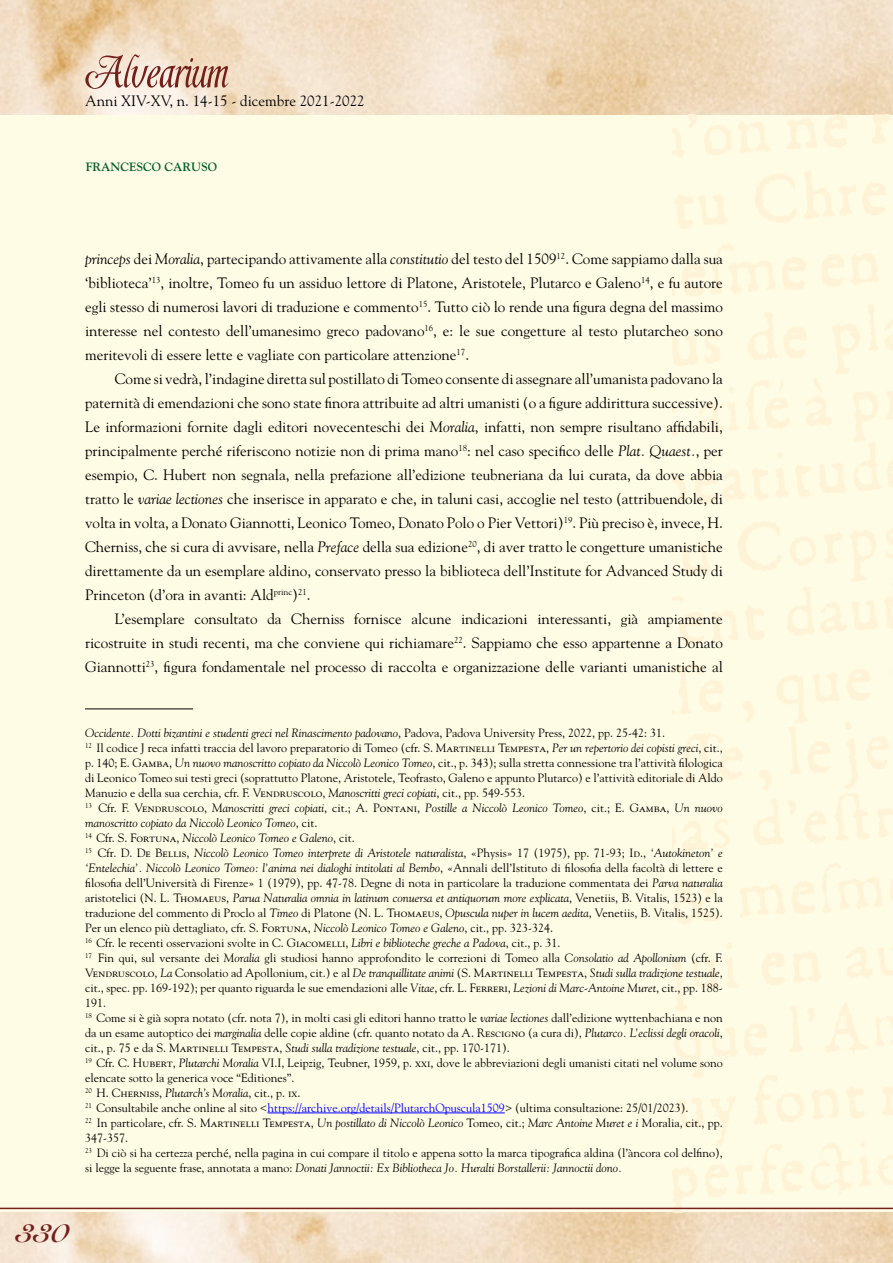
<style>
.page{position:relative;width:893px;height:1263px;background:#fffce5}
.page>*{position:absolute;margin:0;border:0;box-sizing:border-box;transform-origin:0 0}
.t1{font:33px "Snell Roundhand Bold Script";color:#731f1a}
.t2{font:15px/24px "Goudy Std";color:#000;text-align:justify}
.test_nota{font:12px/15px "Goudy Std";color:#000;text-align:justify}
.test_nota-2{font:italic 12px/15px "Goudy Std";color:#000}
.t3{font:700 12px "Goudy Std";color:#005f2b}
.s1{font-style:italic}
.s2{font-style:normal}
.s3{color:#00f}
</style>
<div class="page">
<img style="left:0;top:0;width:893px;height:115px">
<img style="left:0;top:1213px;width:893px;height:50px">
<hr style="left:0;top:1207px;width:893px;height:2px;background:#731f1a">
<svg style="left:85px;top:54px;width:143px;height:35px"></svg>
<hr style="left:85px;top:708px;width:108px;height:1px;background:#000">
<hr style="left:267px;top:1112px;width:238px;height:1px;background:#00f">
<p class="t2" style="left:85px;top:88px;width:281px">Anni XIV-XV, n. 14-15 - dicembre 2021-2022</p>
<p class="t3" style="left:86px;top:159px;width:133px">FRANCESCO CARUSO</p>
<p class="t2" style="left:85px;top:247px;width:639px"><span class="s1">princeps</span> dei <span class="s1">Moralia</span>, partecipando attivamente alla <span class="s1">constitutio</span> del testo del 1509<sup>12</sup>. Come sappiamo dalla sua ‘biblioteca’<sup>13</sup>, inoltre, Tomeo fu un assiduo lettore di Platone, Aristotele, Plutarco e Galeno<sup>14</sup>, e fu autore egli stesso di numerosi lavori di traduzione e commento<sup>15</sup>. Tutto ciò lo rende una figura degna del massimo interesse nel contesto dell’umanesimo greco padovano<sup>16</sup>, e: le sue congetture al testo plutarcheo sono meritevoli di essere lette e vagliate con particolare attenzione<sup>17</sup>.</p>
<p class="t2" style="left:85px;top:367px;width:639px;text-indent:30px">Come si vedrà, l’indagine diretta sul postillato di Tomeo consente di assegnare all’umanista padovano la paternità di emendazioni che sono state finora attribuite ad altri umanisti (o a figure addirittura successive).<br>Le informazioni fornite dagli editori novecenteschi dei <span class="s1">Moralia</span>, infatti, non sempre risultano affidabili, principalmente perché riferiscono notizie non di prima mano<sup>18</sup>: nel caso specifico delle <span class="s1">Plat. Quaest.</span>, per esempio, C. Hubert non segnala, nella prefazione all’edizione teubneriana da lui curata, da dove abbia tratto le <span class="s1">variae lectiones</span> che inserisce in apparato e che, in taluni casi, accoglie nel testo (attribuendole, di volta in volta, a Donato Giannotti, Leonico Tomeo, Donato Polo o Pier Vettori)<sup>19</sup>. Più preciso è, invece, H.<br>Cherniss, che si cura di avvisare, nella <span class="s1">Preface</span> della sua edizione<sup>20</sup>, di aver tratto le congetture umanistiche direttamente da un esemplare aldino, conservato presso la biblioteca dell’Institute for Advanced Study di Princeton (d’ora in avanti: Ald<sup>princ</sup>)<sup>21</sup>.</p>
<p class="t2" style="left:85px;top:607px;width:639px;text-indent:30px">L’esemplare consultato da Cherniss fornisce alcune indicazioni interessanti, già ampiamente ricostruite in studi recenti, ma che conviene qui richiamare<sup>22</sup>. Sappiamo che esso appartenne a Donato Giannotti<sup>23</sup>, figura fondamentale nel processo di raccolta e organizzazione delle varianti umanistiche al</p>
<p class="test_nota-2" style="left:85px;top:725px;width:582px">Occidente. Dotti bizantini e studenti greci nel Rinascimento padovano<span class="s2">, Padova, Padova University Press, 2022, pp. 25-42: 31.</span></p>
<p class="test_nota" style="left:85px;top:740px;width:639px"><sup>12</sup> Il codice J reca infatti traccia del lavoro preparatorio di Tomeo (cfr. S. Martinelli Tempesta, <span class="s1">Per un repertorio dei copisti greci</span>, cit., p. 140; E. Gamba, <span class="s1">Un nuovo manoscritto copiato da Niccolò Leonico Tomeo</span>, cit., p. 343); sulla stretta connessione tra l’attività filologica di Leonico Tomeo sui testi greci (soprattutto Platone, Aristotele, Teofrasto, Galeno e appunto Plutarco) e l’attività editoriale di Aldo Manuzio e della sua cerchia, cfr. F. Vendruscolo, <span class="s1">Manoscritti greci copiati</span>, cit., pp. 549-553.</p>
<p class="test_nota-2" style="left:85px;top:800px;width:639px"><sup>13</sup> <span class="s2">Cfr. F. Vendruscolo,</span> Manoscritti greci copiati<span class="s2">, cit.; A. Pontani,</span> Postille a Niccolò Leonico Tomeo<span class="s2">, cit.; E. Gamba,</span> Un nuovo manoscritto copiato da Niccolò Leonico Tomeo<span class="s2">, cit.</span></p>
<p class="test_nota-2" style="left:85px;top:830px;width:271px"><sup>14</sup> <span class="s2">Cfr. S. Fortuna,</span> Niccolò Leonico Tomeo e Galeno<span class="s2">, cit.</span></p>
<p class="test_nota" style="left:85px;top:845px;width:639px"><sup>15</sup> Cfr. D. De Bellis, <span class="s1">Niccolò Leonico Tomeo interprete di Aristotele naturalista</span>, «Physis» 17 (1975), pp. 71-93; Id., <span class="s1">‘Autokineton’ e ‘Entelechia’. Niccolò Leonico Tomeo: l’anima nei dialoghi intitolati al Bembo</span>, «Annali dell’Istituto di filosofia della facoltà di lettere e filosofia dell’Università di Firenze» 1 (1979), pp. 47-78. Degne di nota in particolare la traduzione commentata dei <span class="s1">Parva naturalia </span>aristotelici (N. L. Thomaeus, <span class="s1">Parua Naturalia omnia in latinum conuersa et antiquorum more explicata</span>, Venetiis, B. Vitalis, 1523) e la traduzione del commento di Proclo al <span class="s1">Timeo</span> di Platone (N. L. Thomaeus, <span class="s1">Opuscula nuper in lucem aedita</span>, Venetiis, B. Vitalis, 1525).<br>Per un elenco più dettagliato, cfr. S. Fortuna, <span class="s1">Niccolò Leonico Tomeo e Galeno</span>, cit., pp. 323-324.</p>
<p class="test_nota" style="left:85px;top:935px;width:477px"><sup>16</sup> Cfr. le recenti osservazioni svolte in C. Giacomelli, <span class="s1">Libri e biblioteche greche a Padova</span>, cit., p. 31.</p>
<p class="test_nota" style="left:85px;top:950px;width:639px"><sup>17</sup> Fin qui, sul versante dei <span class="s1">Moralia</span> gli studiosi hanno approfondito le correzioni di Tomeo alla <span class="s1">Consolatio ad Apollonium</span> (cfr. F.<br>Vendruscolo, <span class="s1">La</span> Consolatio ad Apollonium, cit.) e al <span class="s1">De tranquillitate animi</span> (S. Martinelli Tempesta, <span class="s1">Studi sulla tradizione testuale</span>, cit., spec. pp. 169-192); per quanto riguarda le sue emendazioni alle <span class="s1">Vitae</span>, cfr. L. Ferreri, <span class="s1">Lezioni di Marc-Antoine Muret</span>, cit., pp. 188- 191.</p>
<p class="test_nota" style="left:85px;top:1010px;width:639px"><sup>18</sup> Come si è già sopra notato (cfr. nota 7), in molti casi gli editori hanno tratto le <span class="s1">variae lectiones</span> dall’edizione wyttenbachiana e non da un esame autoptico dei <span class="s1">marginalia</span> delle copie aldine (cfr. quanto notato da A. Rescigno (a cura di), <span class="s1">Plutarco. L’eclissi degli oracoli</span>, cit., p. 75 e da S. Martinelli Tempesta, <span class="s1">Studi sulla tradizione testuale</span>, cit., pp. 170-171).</p>
<p class="test_nota" style="left:85px;top:1055px;width:639px"><sup>19</sup> Cfr. C. Hubert, <span class="s1">Plutarchi Moralia</span> VI.I, Leipzig, Teubner, 1959, p. xxi, dove le abbreviazioni degli umanisti citati nel volume sono elencate sotto la generica voce “Editiones”.</p>
<p class="test_nota" style="left:85px;top:1085px;width:217px"><sup>20</sup> H. Cherniss, <span class="s1">Plutarch’s Moralia</span>, cit., p. ix.</p>
<p class="test_nota" style="left:85px;top:1100px;width:605px"><sup>21</sup> Consultabile anche online al sito &lt;<span class="s3">https://archive.org/details/PlutarchOpuscula1509</span>&gt; (ultima consultazione: 25/01/2023).</p>
<p class="test_nota" style="left:85px;top:1115px;width:639px"><sup>22</sup> In particolare, cfr. S. Martinelli Tempesta, <span class="s1">Un postillato di Niccolò Leonico</span> Tomeo, cit.; <span class="s1">Marc Antoine Muret e i</span> Moralia, cit., pp.<br>347-357.</p>
<p class="test_nota" style="left:85px;top:1145px;width:639px"><sup>23</sup> Di ciò si ha certezza perché, nella pagina in cui compare il titolo e appena sotto la marca tipografica aldina (l’àncora col delfino), si legge la seguente frase, annotata a mano: <span class="s1">Donati Jannoctii: Ex Bibliotheca Jo. Huralti Borstallerii: Jannoctii dono.</span></p>
<h1 class="t1" style="left:16px;top:1211px;width:55px">330</h1>
</div>
